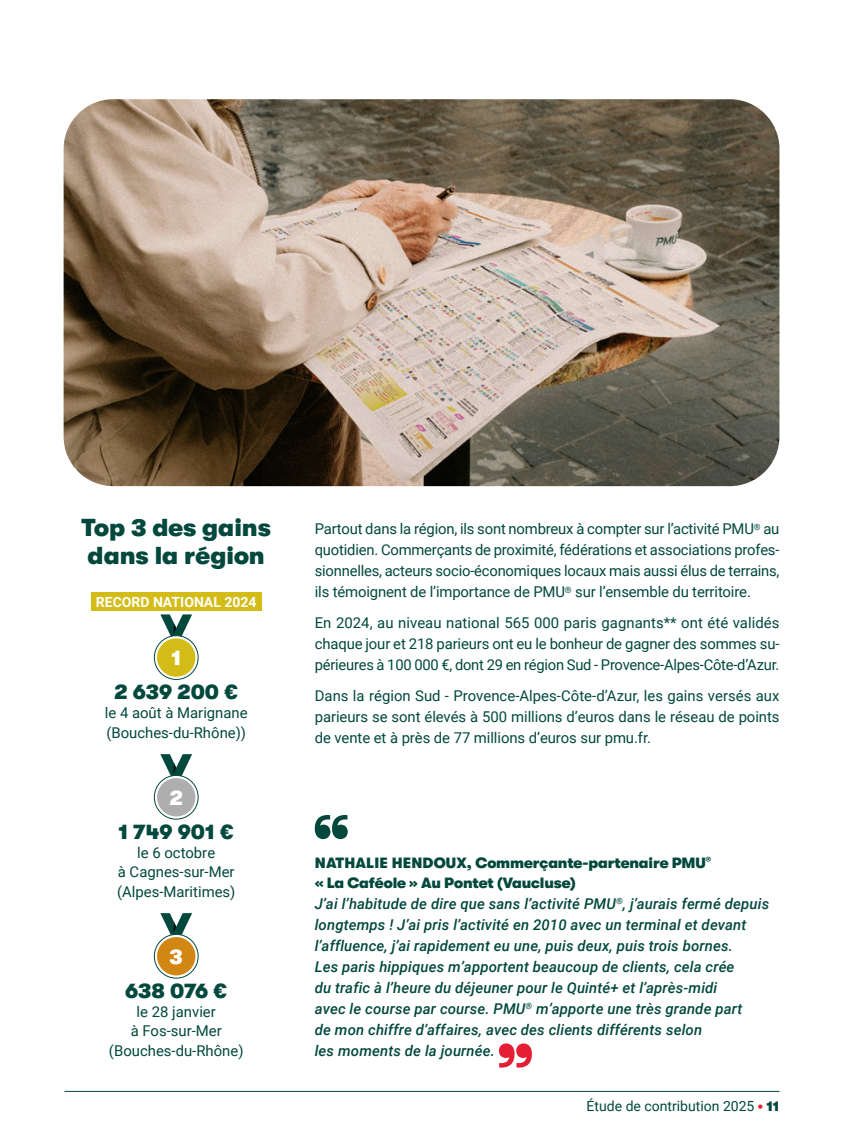
<style>
.page{position:relative;width:844px;height:1141px;background:#fff}
.page>*{position:absolute;margin:0;border:0;box-sizing:border-box;transform-origin:0 0}
.t1{font:900 24.5px/28px "GT Walsheim Pro";color:#02483d}
.t2{font:900 21px "GT Walsheim Pro";color:#02483d}
.t3{font:900 21px "GT Walsheim Pro";color:#fff}
.t4{font:14.88px/21px "Roboto";letter-spacing:-.005em;color:#02483d;text-align:justify}
.t5{font:italic 500 14.88px/21px "Roboto";letter-spacing:.01em;color:#02483d}
.t6{font:900 14.88px/19.2px "GT Walsheim Pro";letter-spacing:-.01em;color:#02483d}
.t7{font:14px "Roboto";color:#02483d}
.t8{font:700 14px "Roboto";color:#fff}
.s1{font-family:"GT Walsheim Pro";font-weight:900;color:#e51e36}
.s2{font-family:"GT Walsheim Pro";font-weight:900}
</style>
<div class="page">
<hr style="left:64px;top:1091px;width:715px;height:1px;background:#02483d">
<div style="left:91px;top:592px;width:170px;height:19px;background:#d3bc17"></div>
<svg style="left:160px;top:614px;width:32px;height:24px"></svg>
<svg style="left:154px;top:636px;width:44px;height:43px"></svg>
<div style="left:154px;top:635px;width:44px;height:45px;border:1px solid #02483d;border-radius:50%"></div>
<div style="left:157px;top:638px;width:38px;height:39px;background:#d3bc17;border-radius:50%"></div>
<svg style="left:160px;top:754px;width:32px;height:23px"></svg>
<svg style="left:154px;top:775px;width:44px;height:44px"></svg>
<div style="left:154px;top:775px;width:44px;height:45px;border:1px solid #02483d;border-radius:50%"></div>
<div style="left:157px;top:778px;width:38px;height:38px;background:#aeaeae;border-radius:50%"></div>
<svg style="left:160px;top:913px;width:32px;height:23px"></svg>
<svg style="left:154px;top:934px;width:44px;height:44px"></svg>
<div style="left:154px;top:934px;width:44px;height:45px;border:1px solid #02483d;border-radius:50%"></div>
<div style="left:157px;top:937px;width:38px;height:38px;background:#d28613;border-radius:50%"></div>
<svg style="left:315px;top:815px;width:32px;height:24px"></svg>
<svg style="left:499px;top:1043px;width:32px;height:25px"></svg>
<img style="left:64px;top:99px;width:715px;height:387px">
<p class="t1" style="left:81px;top:514px;width:191px">Top 3 des gains dans la région</p>
<p class="t8" style="left:96px;top:592px;width:162px">RECORD NATIONAL 2024</p>
<p class="t3" style="left:171px;top:646px;width:11px">1</p>
<p class="t2" style="left:114px;top:680px;width:126px">2 639 200 €</p>
<p class="t4" style="left:105px;top:703px;width:144px;line-height:19.2px">le 4 août à Marignane (Bouches-du-Rhône))</p>
<p class="t3" style="left:169px;top:786px;width:15px">2</p>
<p class="t2" style="left:118px;top:820px;width:117px">1 749 901 €</p>
<p class="t4" style="left:117px;top:843px;width:120px;line-height:19.2px;text-align:center">le 6 octobre<br>à Cagnes-sur-Mer (Alpes-Maritimes)</p>
<p class="t3" style="left:169px;top:945px;width:15px">3</p>
<p class="t2" style="left:125px;top:979px;width:104px">638 076 €</p>
<p class="t4" style="left:109px;top:1002px;width:136px;line-height:19.2px;text-align:center">le 28 janvier<br>à Fos-sur-Mer (Bouches-du-Rhône)</p>
<p class="t4" style="left:315px;top:518px;width:466px">Partout dans la région, ils sont nombreux à compter sur l’activité PMU<sup>®</sup> au quotidien. Commerçants de proximité, fédérations et associations profes&shy;sionnelles, acteurs socio-économiques locaux mais aussi élus de terrains, ils témoignent de l’importance de PMU<sup>®</sup> sur l’ensemble du territoire.</p>
<p class="t4" style="left:315px;top:612px;width:466px">En 2024, au niveau national 565 000 paris gagnants** ont été validés chaque jour et 218 parieurs ont eu le bonheur de gagner des sommes su&shy;périeures à 100 000 €, dont 29 en région Sud - Provence-Alpes-Côte-d’Azur.</p>
<p class="t4" style="left:315px;top:685px;width:466px">Dans la région Sud - Provence-Alpes-Côte-d’Azur, les gains versés aux parieurs se sont élevés à 500 millions d’euros dans le réseau de points de vente et à près de 77 millions d’euros sur pmu.fr.</p>
<p class="t6" style="left:315px;top:854px;width:397px">NATHALIE HENDOUX, Commerçante-partenaire PMU<sup>® </sup>« La Caféole » Au Pontet (Vaucluse)</p>
<p class="t5" style="left:315px;top:892px;width:456px">J’ai l’habitude de dire que sans l’activité PMU<sup>®</sup>, j’aurais fermé depuis longtemps ! J’ai pris l’activité en 2010 avec un terminal et devant l’affluence, j’ai rapidement eu une, puis deux, puis trois bornes.<br>Les paris hippiques m’apportent beaucoup de clients, cela crée<br>du trafic à l’heure du déjeuner pour le Quinté+ et l’après-midi<br>avec le course par course. PMU<sup>®</sup> m’apporte une très grande part<br>de mon chiffre d’affaires, avec des clients différents selon<br>les moments de la journée.</p>
<p class="t7" style="left:586px;top:1096px;width:194px">Étude de contribution 2025 <span class="s1">•</span> <span class="s2">11</span></p>
</div>
